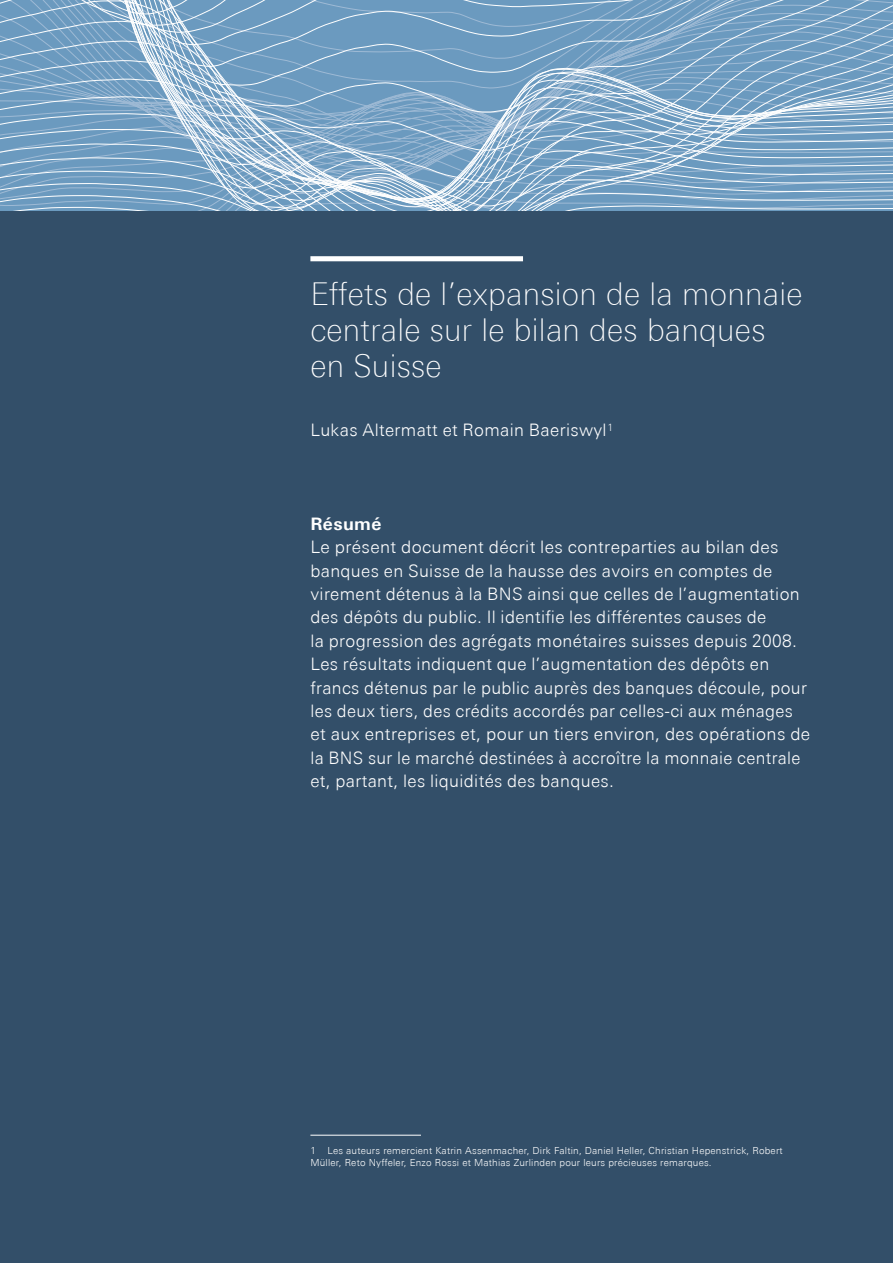
<style>
.page{position:relative;width:893px;height:1263px;background:#334f69}
.page>*{position:absolute;margin:0;border:0;box-sizing:border-box;transform-origin:0 0}
.t1{font:100 31.5px/36px "Univers Next Pro";letter-spacing:.01em;color:#fff}
.t2{font:300 17.25px/23.4px "Univers Next Pro";letter-spacing:.02em;color:#fff}
.t3{font:700 17.25px "Univers Next Pro";letter-spacing:.02em;color:#fff}
.t4{font:300 9.75px/12px "Univers Next Pro";letter-spacing:.02em;color:#fff}
</style>
<div class="page">
<svg style="left:0;top:210px;width:893px;height:1px"></svg>
<svg style="left:0;top:183px;width:893px;height:24px;background:#8aafcc"></svg>
<svg style="left:0;top:151px;width:893px;height:32px;background:#8aafcc"></svg>
<svg style="left:0;top:113px;width:893px;height:38px;background:#8bafcc"></svg>
<svg style="left:0;top:86px;width:893px;height:27px;background:#88adcb"></svg>
<svg style="left:0;top:67px;width:893px;height:19px;background:#7fa7c7"></svg>
<svg style="left:0;top:45px;width:893px;height:22px;background:#7aa4c5"></svg>
<svg style="left:0;top:0;width:893px;height:45px;background:#79a3c5"></svg>
<div style="left:310px;top:256px;width:213px;height:5px;background:#fff"></div>
<hr style="left:310px;top:1135px;width:111px;height:1px;background:#fff">
<h1 class="t1" style="left:310px;top:276px;width:494px">Effets de l’expansion de la monnaie centrale sur le bilan des banques en Suisse</h1>
<p class="t2" style="left:310px;top:418px;width:303px">Lukas Altermatt et Romain Baeriswyl <sup>1</sup></p>
<p class="t3" style="left:310px;top:513px;width:72px">Résumé</p>
<p class="t2" style="left:310px;top:535px;width:501px">Le présent document décrit les contreparties au bilan des banques en Suisse de la hausse des avoirs en comptes de virement détenus à la BNS ainsi que celles de l’augmentation des dépôts du public. Il identifie les différentes causes de<br>la progression des agrégats monétaires suisses depuis 2008.<br>Les résultats indiquent que l’augmentation des dépôts en francs détenus par le public auprès des banques découle, pour les deux tiers, des crédits accordés par celles-ci aux ménages et aux entreprises et, pour un tiers environ, des opérations de la BNS sur le marché destinées à accroître la monnaie centrale et, partant, les liquidités des banques.</p>
<p class="t4" style="left:310px;top:1145px;width:474px">1 Les auteurs remercient Katrin Assenmacher, Dirk Faltin, Daniel Heller, Christian Hepenstrick, Robert<br>Müller, Reto Nyffeler, Enzo Rossi et Mathias Zurlinden pour leurs précieuses remarques.</p>
</div>
